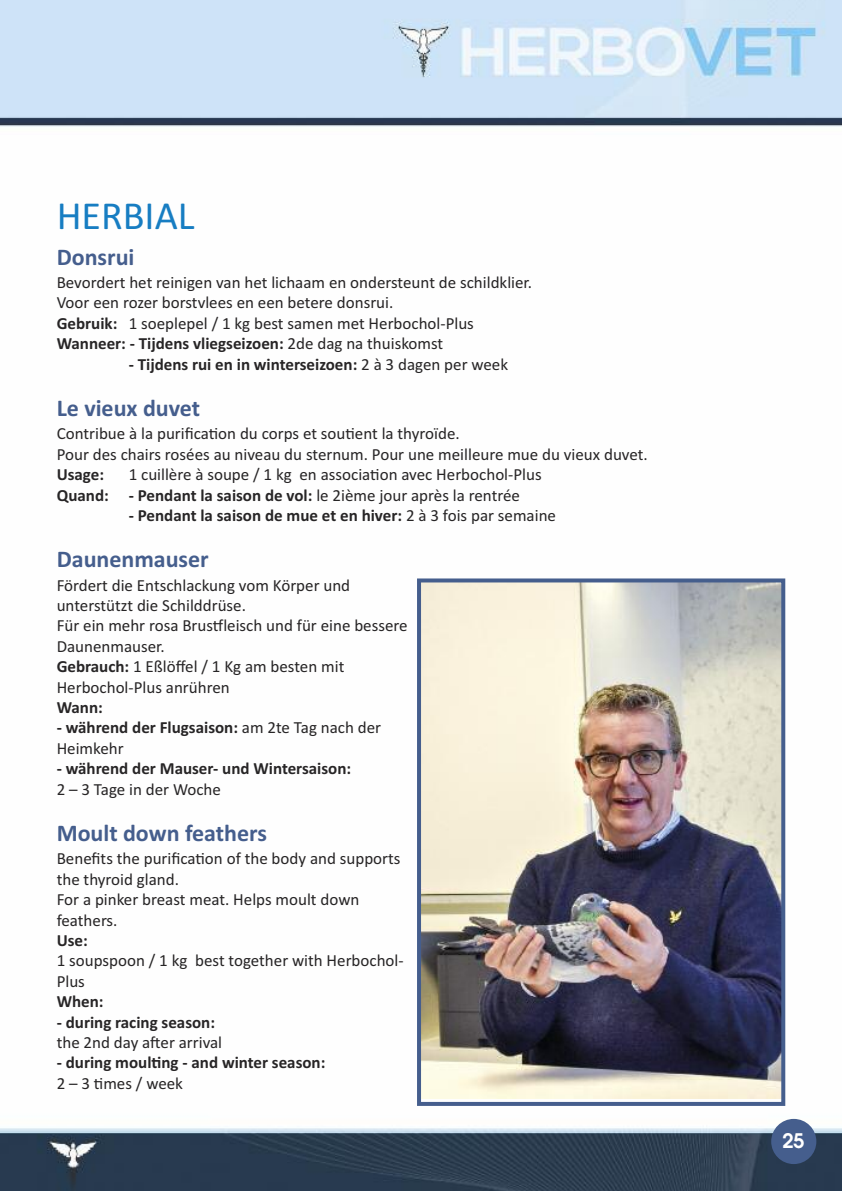
<style>
.page{position:relative;width:842px;height:1191px;background:#fff}
.page>*{position:absolute;margin:0;border:0;box-sizing:border-box;transform-origin:0 0}
.t1{font:40px "Calibri";color:#177dc2}
.t2{font:700 24px "Calibri";color:#455e8d}
.t3{font:600 20px "Avant Garde";color:#fff}
.t4{font:17px/20.4px "Calibri";color:#272526}
.t5{font:700 17px "Calibri";color:#272526}
.s1{font-weight:700}
.s2{font-weight:400}
</style>
<div class="page">
<img style="left:0;top:0;width:842px;height:1191px">
<div style="left:771px;top:1118px;width:45px;height:46px;background:#455e8d;border-radius:50%"></div>
<img style="left:422px;top:583px;width:358px;height:516px">
<div style="left:417px;top:578px;width:368px;height:528px;border:4px solid #455e8d"></div>
<h1 class="t1" style="left:57px;top:191px;width:139px">HERBIAL</h1>
<h2 class="t2" style="left:57px;top:242px;width:79px">Donsrui</h2>
<p class="t4" style="left:57px;top:272px;width:477px">Bevordert het reinigen van het lichaam en ondersteunt de schildklier.<br>Voor een rozer borstvlees en een betere donsrui.<br><span class="s1">Gebruik:</span> 1 soeplepel / 1 kg best samen met Herbochol-Plus <span class="s1">Wanneer: - Tijdens vliegseizoen:</span> 2de dag na thuiskomst</p>
<p class="t5" style="left:129px;top:354px;width:381px">- Tijdens rui en in winterseizoen: <span class="s2">2 à 3 dagen per week</span></p>
<h2 class="t2" style="left:57px;top:393px;width:145px">Le vieux duvet</h2>
<p class="t4" style="left:57px;top:423px;width:593px">Contribue à la purification du corps et soutient la thyroïde.<br>Pour des chairs rosées au niveau du sternum. Pour une meilleure mue du vieux duvet.</p>
<p class="t5" style="left:57px;top:464px;width:49px">Usage:</p>
<p class="t4" style="left:57px;top:464px;width:486px;text-indent:72px">1 cuillère à soupe / 1 kg en association avec Herbochol-Plus<br><span class="s1">Quand: - Pendant la saison de vol:</span> le 2ième jour après la rentrée</p>
<p class="t5" style="left:129px;top:505px;width:429px">- Pendant la saison de mue et en hiver: <span class="s2">2 à 3 fois par semaine</span></p>
<h2 class="t2" style="left:57px;top:545px;width:154px">Daunenmauser</h2>
<p class="t4" style="left:57px;top:574px;width:352px">Fördert die Entschlackung vom Körper und unterstützt die Schilddrüse.<br>Für ein mehr rosa Brustfleisch und für eine bessere Daunenmauser.<br><span class="s1">Gebrauch:</span> 1 Eßlöffel / 1 Kg am besten mit Herbochol-Plus anrühren</p>
<p class="t5" style="left:57px;top:697px;width:48px">Wann:</p>
<p class="t4" style="left:57px;top:717px;width:326px"><span class="s1">- während der Flugsaison:</span> am 2te Tag nach der<br>Heimkehr</p>
<p class="t5" style="left:57px;top:758px;width:296px">- während der Mauser- und Wintersaison:</p>
<p class="t4" style="left:57px;top:778px;width:166px">2 – 3 Tage in der Woche</p>
<h2 class="t2" style="left:57px;top:818px;width:212px">Moult down feathers</h2>
<p class="t4" style="left:57px;top:848px;width:345px">Benefits the purification of the body and supports the thyroid gland.<br>For a pinker breast meat. Helps moult down feathers.</p>
<p class="t5" style="left:57px;top:930px;width:33px">Use:</p>
<p class="t4" style="left:57px;top:950px;width:348px">1 soupspoon / 1 kg best together with Herbochol-<br>Plus</p>
<p class="t5" style="left:57px;top:991px;width:48px">When:</p>
<p class="t5" style="left:57px;top:1011px;width:160px">- during racing season:</p>
<p class="t4" style="left:57px;top:1032px;width:167px">the 2nd day after arrival</p>
<p class="t5" style="left:57px;top:1052px;width:270px">- during moulting - and winter season:</p>
<p class="t4" style="left:57px;top:1072px;width:128px">2 – 3 times / week</p>
<p class="t3" style="left:782px;top:1129px;width:24px">25</p>
</div>
